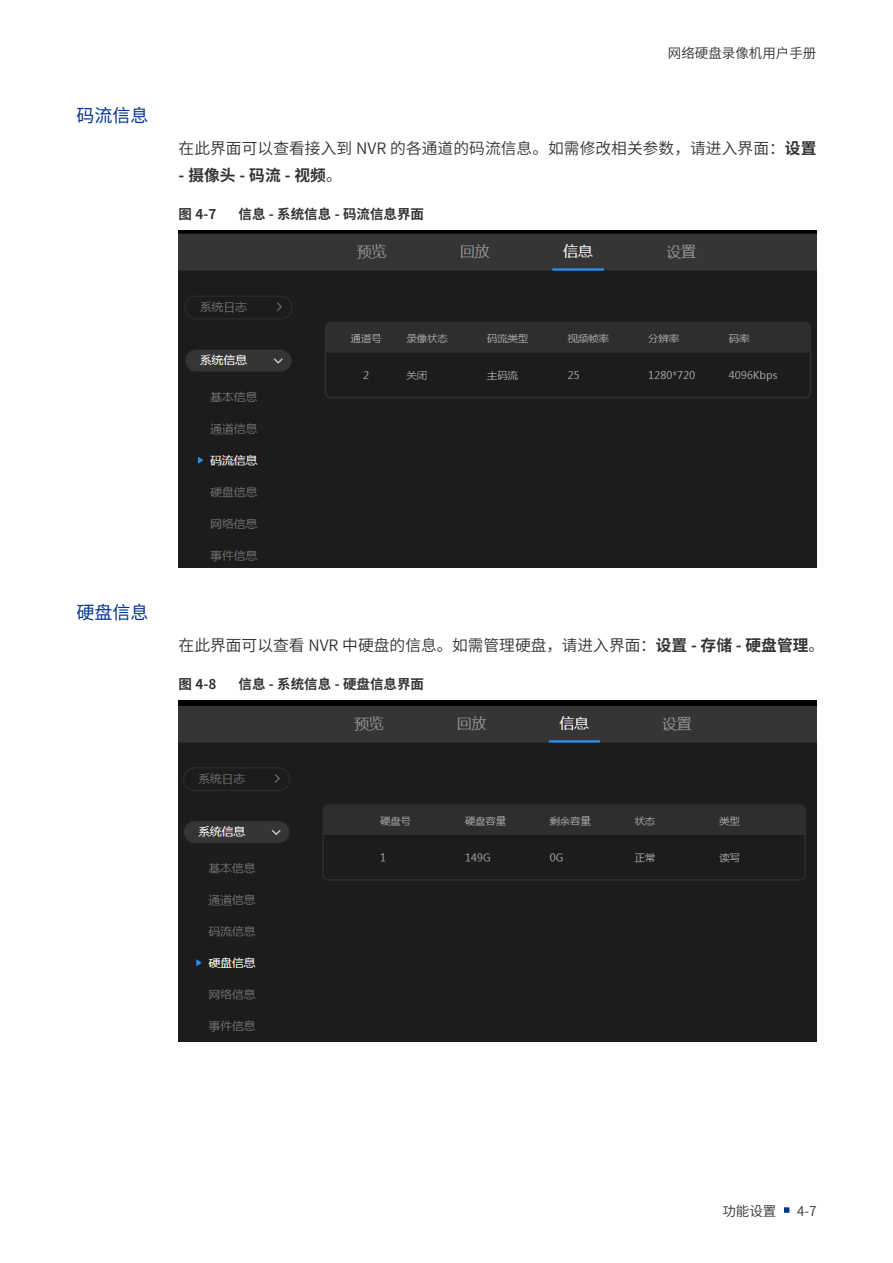
<style>
.page{position:relative;width:893px;height:1263px;background:#fff}
.page>*{position:absolute;margin:0;border:0;box-sizing:border-box;transform-origin:0 0}
.四级标题{font:18px "Source Han Sans CN";color:#063591}
.UG模块化正文-与下段同页{font:15.75px "Source Han Sans CN";color:#333}
.UG模块化正文-与下段同页-2{font:700 15.75px "Source Han Sans CN";color:#333}
.t1{font:700 13.5px "Source Han Sans CN";color:#333}
.t2{font:13.5px "Source Han Sans CN";color:#333}
.s1{font-weight:700}
.s2{font-weight:400}
</style>
<div class="page">
<div style="left:783px;top:1206px;width:7px;height:7px;background:#063591"></div>
<div style="left:782px;top:1206px;width:9px;height:8px;border:2px solid #fff"></div>
<img style="left:179px;top:231px;width:637px;height:337px">
<img style="left:179px;top:701px;width:637px;height:341px">
<p class="四级标题" style="left:77px;top:105px;width:74px">码流信息</p>
<p class="t2" style="left:668px;top:45px;width:150px">网络硬盘录像机用户手册</p>
<p class="UG模块化正文-与下段同页" style="left:179px;top:139px;width:639px">在此界面可以查看接入到 NVR 的各通道的码流信息。如需修改相关参数，请进入界面：<span class="s1">设置</span></p>
<p class="UG模块化正文-与下段同页-2" style="left:179px;top:166px;width:165px">- 摄像头 - 码流 - 视频<span class="s2">。</span></p>
<p class="t1" style="left:179px;top:206px;width:39px">图 4-7</p>
<p class="t1" style="left:239px;top:206px;width:187px">信息 - 系统信息 - 码流信息界面</p>
<p class="四级标题" style="left:77px;top:602px;width:74px">硬盘信息</p>
<p class="UG模块化正文-与下段同页" style="left:179px;top:636px;width:647px">在此界面可以查看 NVR 中硬盘的信息。如需管理硬盘，请进入界面：<span class="s1">设置 - 存储 - 硬盘管理</span>。</p>
<p class="t1" style="left:179px;top:676px;width:39px">图 4-8</p>
<p class="t1" style="left:239px;top:676px;width:187px">信息 - 系统信息 - 硬盘信息界面</p>
<p class="t2" style="left:722px;top:1203px;width:55px">功能设置</p>
<p class="t2" style="left:797px;top:1203px;width:21px">4-7</p>
</div>
